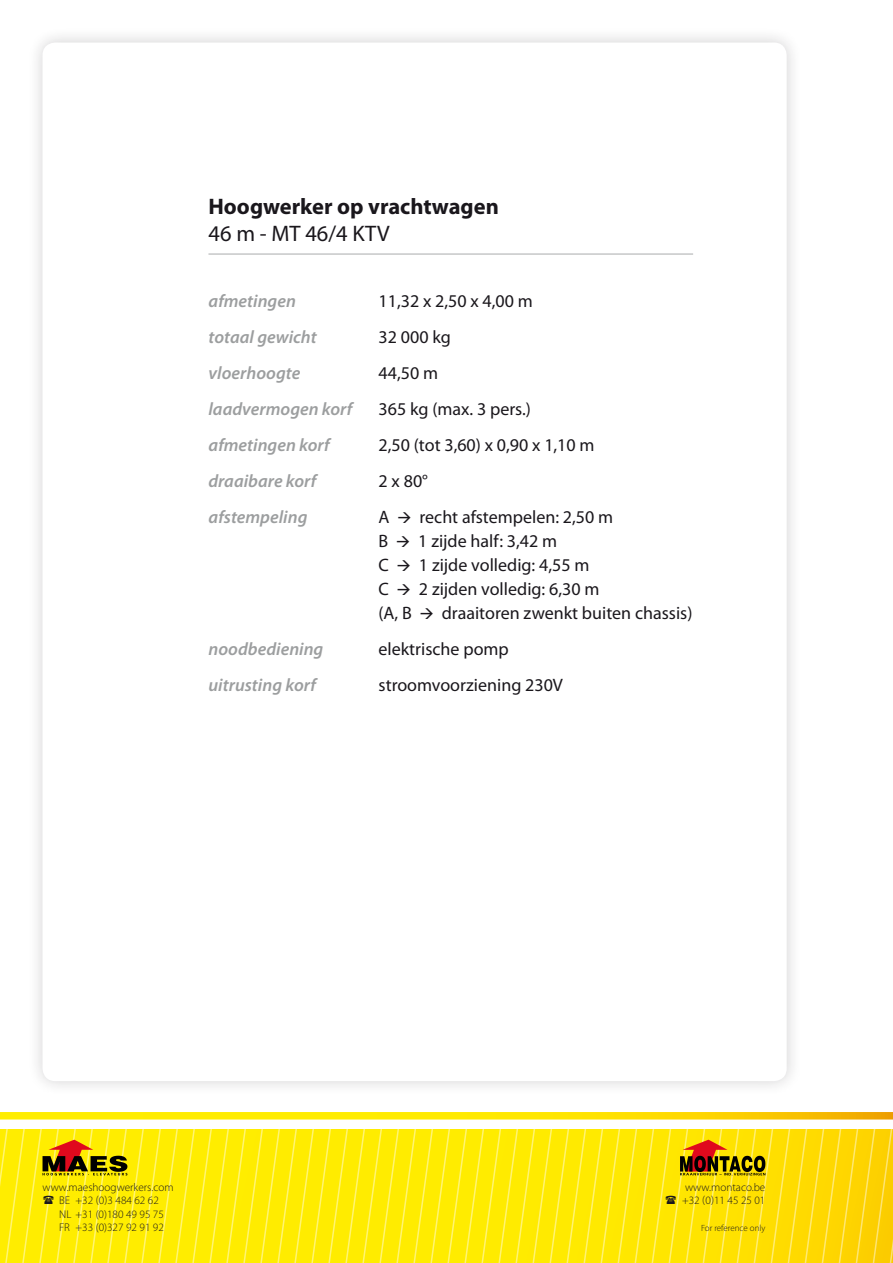
<style>
.page{position:relative;width:893px;height:1263px;background:#fff}
.page>*{position:absolute;margin:0;border:0;box-sizing:border-box;transform-origin:0 0}
.t1{font:700 22.5px "Myriad Pro";color:#1a171c}
.t2{font:22.5px "Myriad Pro";color:#1a171c}
.t3{font:18px/24px "Myriad Pro";color:#1a171c}
.t4{font:italic 600 18px "Myriad Pro";color:#9c9e9f}
.t5{font:300 11.25px/13.5px "Myriad Pro";color:#1a171c}
.t6{font:300 9px "Myriad Pro";color:#1a171c}
</style>
<div class="page">
<div style="left:27px;top:27px;width:775px;height:1070px;background:#f7f7f7"></div>
<div style="left:43px;top:43px;width:744px;height:1038px;background:#fff;border-radius:13px"></div>
<svg style="left:0;top:1112px;width:893px;height:6px;fill:#ffea00"></svg>
<hr style="left:208px;top:253px;width:485px;height:2px;background:#c6c7c8">
<svg style="left:0;top:1118px;width:893px;height:145px"></svg>
<p class="t1" style="left:208px;top:191px;width:292px">Hoogwerker op vrachtwagen</p>
<p class="t2" style="left:208px;top:219px;width:183px">46 m - MT 46/4 KTV</p>
<p class="t4" style="left:208px;top:290px;width:89px">afmetingen</p>
<p class="t3" style="left:379px;top:289px;width:156px">11,32 x 2,50 x 4,00 m</p>
<p class="t4" style="left:208px;top:326px;width:110px">totaal gewicht</p>
<p class="t3" style="left:379px;top:325px;width:74px">32 000 kg</p>
<p class="t4" style="left:208px;top:362px;width:93px">vloerhoogte</p>
<p class="t3" style="left:379px;top:361px;width:61px">44,50 m</p>
<p class="t4" style="left:208px;top:398px;width:146px">laadvermogen korf</p>
<p class="t3" style="left:379px;top:397px;width:154px">365 kg (max. 3 pers.)</p>
<p class="t4" style="left:208px;top:434px;width:123px">afmetingen korf</p>
<p class="t3" style="left:379px;top:433px;width:218px">2,50 (tot 3,60) x 0,90 x 1,10 m</p>
<p class="t4" style="left:208px;top:470px;width:110px">draaibare korf</p>
<p class="t3" style="left:379px;top:469px;width:51px">2 x 80°</p>
<p class="t4" style="left:208px;top:506px;width:100px">afstempeling</p>
<p class="t3" style="left:379px;top:505px;width:315px">A → recht afstempelen: 2,50 m<br>B → 1 zijde half: 3,42 m<br>C → 1 zijde volledig: 4,55 m<br>C → 2 zijden volledig: 6,30 m<br>(A, B → draaitoren zwenkt buiten chassis)</p>
<p class="t4" style="left:208px;top:638px;width:116px">noodbediening</p>
<p class="t3" style="left:379px;top:637px;width:132px">elektrische pomp</p>
<p class="t4" style="left:208px;top:674px;width:109px">uitrusting korf</p>
<p class="t3" style="left:379px;top:673px;width:186px">stroomvoorziening 230V</p>
<p class="t5" style="left:59px;top:1180px;width:116px;text-indent:-17px">www.maeshoogwerkers.com<br>BE +32 (0)3 484 62 62<br>NL +31 (0)180 49 95 75<br>FR +33 (0)327 92 91 92</p>
<p class="t5" style="left:682px;top:1180px;width:85px">www.montaco.be +32 (0)11 45 25 01</p>
<p class="t6" style="left:701px;top:1223px;width:66px">For reference only</p>
</div>
